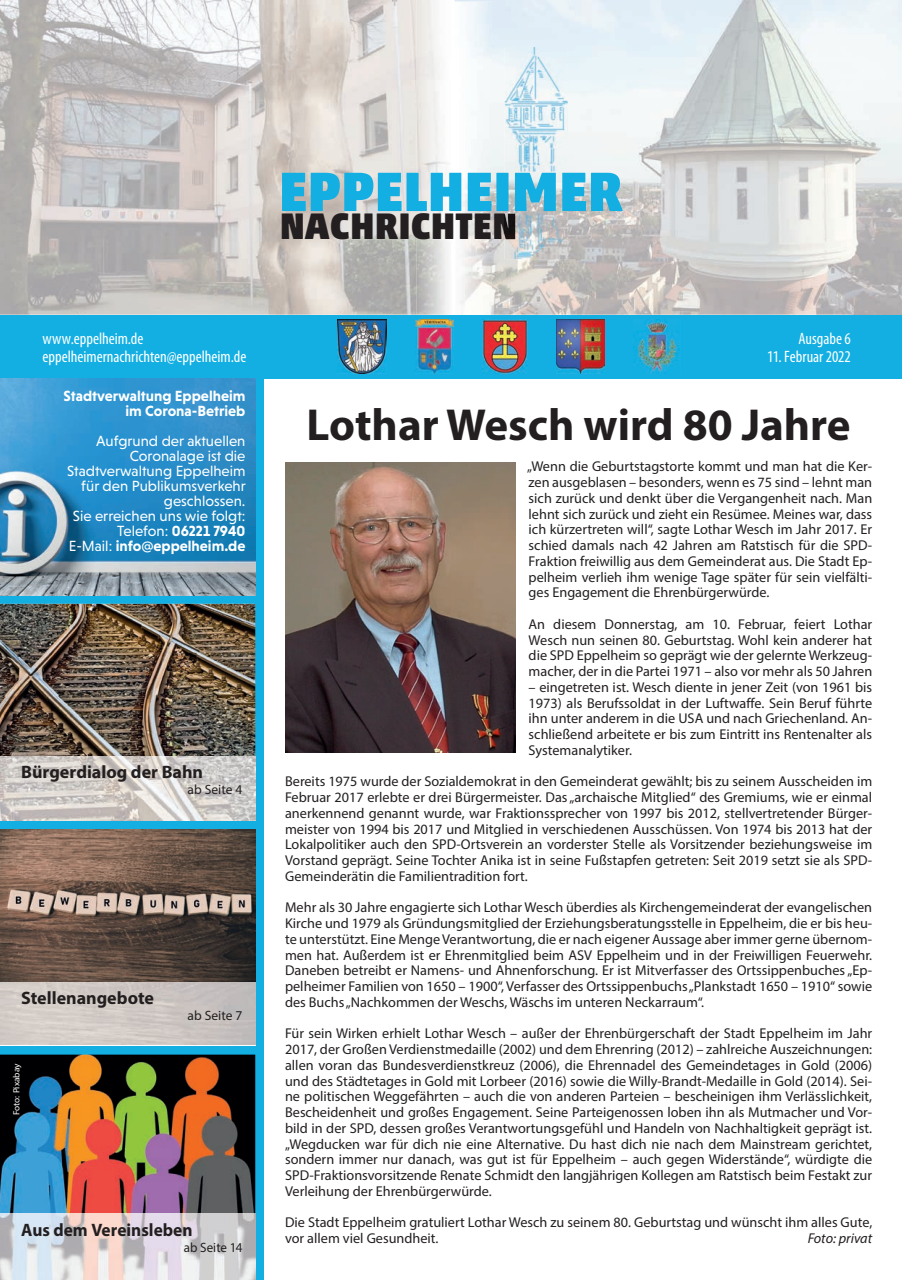
<style>
.page{position:relative;width:902px;height:1280px;background:#fff}
.page>*{position:absolute;margin:0;border:0;box-sizing:border-box;transform-origin:0 0}
.t1{font:900 56.25px "Akko Std";color:#13afe3}
.t2{font:700 45px "Myriad Pro";color:#231f20}
.t3{font:900 37.5px "Akko Std";color:#231f20}
.t4{font:700 18px "Myriad Pro";color:#231f20}
.t5{font:700 18px "Myriad Pro";color:#231f20;scale:.96 1}
.t6{font:condensed 16.5px/18.3px "Myriad Pro";color:#fff}
.t7{font:15px/15px "Niveau Grotesk";color:#fff;text-align:right}
.t8{font:700 15px/15px "Niveau Grotesk";color:#fff;text-align:right}
.t9{font:14.25px/15.8px "Myriad Pro";color:#231f20;text-align:justify}
.t10{font:italic 14.25px "Myriad Pro";color:#231f20}
.t11{font:13.5px "Myriad Pro";letter-spacing:.005em;color:#231f20}
.t12{font:13.5px "Myriad Pro";letter-spacing:.005em;color:#231f20;scale:.96 1}
.t13{font:9px "Myriad Pro";color:#fff;scale:1.04 1}
.s1{font-weight:700}
</style>
<div class="page">
<img style="left:0;top:0;width:901px;height:315px">
<img style="left:568px;top:173px;width:54px;height:38px">
<img style="left:282px;top:173px;width:222px;height:38px">
<img style="left:282px;top:213px;width:222px;height:27px">
<img style="left:454px;top:2px;width:38px;height:313px">
<img style="left:504px;top:47px;width:64px;height:212px">
<img style="left:504px;top:213px;width:11px;height:27px">
<div style="left:0;top:315px;width:901px;height:63px;background:#13afe3"></div>
<img style="left:337px;top:320px;width:49px;height:53px">
<img style="left:415px;top:320px;width:38px;height:53px">
<img style="left:482px;top:320px;width:45px;height:53px">
<img style="left:556px;top:320px;width:49px;height:53px">
<img style="left:633px;top:320px;width:47px;height:53px">
<div style="left:0;top:595px;width:255px;height:9px;background:#13afe3"></div>
<div style="left:0;top:821px;width:255px;height:8px;background:#13afe3"></div>
<div style="left:0;top:1046px;width:255px;height:8px;background:#13afe3"></div>
<div style="left:255px;top:378px;width:9px;height:902px;background:#13afe3"></div>
<img style="left:285px;top:463px;width:231px;height:290px">
<img style="left:0;top:378px;width:255px;height:217px">
<img style="left:0;top:1054px;width:255px;height:160px">
<img style="left:0;top:1214px;width:255px;height:66px">
<img style="left:0;top:604px;width:255px;height:153px">
<img style="left:0;top:757px;width:255px;height:64px">
<img style="left:0;top:829px;width:255px;height:215px">
<h1 class="t1" style="left:279px;top:157px;width:346px">EPPELHEIMER</h1>
<h3 class="t3" style="left:280px;top:203px;width:239px">NACHRICHTEN</h3>
<p class="t6" style="left:43px;top:329px;width:205px">www.eppelheim.de eppelheimernachrichten@eppelheim.de</p>
<p class="t6" style="left:798px;top:329px;width:54px">Ausgabe 6</p>
<p class="t6" style="left:767px;top:347px;width:85px">11. Februar 2022</p>
<p class="t8" style="left:64px;top:388px;width:183px">Stadtverwaltung Eppelheim im Corona-Betrieb</p>
<p class="t7" style="left:67px;top:433px;width:180px">Aufgrund der aktuellen<br>Coronalage ist die<br>Stadtverwaltung Eppelheim für den Publikumsverkehr geschlossen.<br>Sie erreichen uns wie folgt:<br>Telefon: <span class="s1">06221 7940<br></span>E-Mail: <span class="s1">info@eppelheim.de</span></p>
<p class="t4" style="left:21px;top:760px;width:183px">Bürgerdialog der Bahn</p>
<p class="t11" style="left:188px;top:782px;width:56px">ab Seite 4</p>
<p class="t4" style="left:21px;top:986px;width:134px">Stellenangebote</p>
<p class="t13" style="left:11px;top:1115px;width:51px;rotate:-90deg">Foto: Pixabay</p>
<p class="t11" style="left:188px;top:1007px;width:56px">ab Seite 7</p>
<p class="t5" style="left:21px;top:1218px;width:180px">Aus dem Vereinsleben</p>
<p class="t12" style="left:184px;top:1239px;width:63px">ab Seite 14</p>
<h2 class="t2" style="left:306px;top:395px;width:545px">Lothar Wesch wird 80 Jahre</h2>
<p class="t9" style="left:527px;top:458px;width:347px">„Wenn die Geburtstagstorte kommt und man hat die Ker&shy;zen ausgeblasen – besonders, wenn es 75 sind – lehnt man sich zurück und denkt über die Vergangenheit nach. Man lehnt sich zurück und zieht ein Resümee. Meines war, dass ich kürzertreten will“, sagte Lothar Wesch im Jahr 2017. Er schied damals nach 42 Jahren am Ratstisch für die SPD-Fraktion freiwillig aus dem Gemeinderat aus. Die Stadt Ep&shy;pelheim verlieh ihm wenige Tage später für sein vielfälti&shy;ges Engagement die Ehrenbürgerwürde.</p>
<p class="t9" style="left:528px;top:616px;width:345px">An diesem Donnerstag, am 10. Februar, feiert Lothar Wesch nun seinen 80. Geburtstag. Wohl kein anderer hat die SPD Eppelheim so geprägt wie der gelernte Werkzeug&shy;macher, der in die Partei 1971 – also vor mehr als 50 Jahren</p>
<p class="t9" style="left:528px;top:679px;width:345px">– eingetreten ist. Wesch diente in jener Zeit (von 1961 bis 1973) als Berufssoldat in der Luftwaffe. Sein Beruf führte ihn unter anderem in die USA und nach Griechenland. An&shy;schließend arbeitete er bis zum Eintritt ins Rentenalter als Systemanalytiker.</p>
<p class="t9" style="left:285px;top:773px;width:588px">Bereits 1975 wurde der Sozialdemokrat in den Gemeinderat gewählt; bis zu seinem Ausscheiden im Februar 2017 erlebte er drei Bürgermeister. Das „archaische Mitglied“ des Gremiums, wie er einmal anerkennend genannt wurde, war Fraktionssprecher von 1997 bis 2012, stellvertretender Bürger&shy;meister von 1994 bis 2017 und Mitglied in verschiedenen Ausschüssen. Von 1974 bis 2013 hat der Lokalpolitiker auch den SPD-Ortsverein an vorderster Stelle als Vorsitzender beziehungsweise im Vorstand geprägt. Seine Tochter Anika ist in seine Fußstapfen getreten: Seit 2019 setzt sie als SPD-Gemeinderätin die Familientradition fort.</p>
<p class="t9" style="left:285px;top:899px;width:588px">Mehr als 30 Jahre engagierte sich Lothar Wesch überdies als Kirchengemeinderat der evangelischen Kirche und 1979 als Gründungsmitglied der Erziehungsberatungsstelle in Eppelheim, die er bis heu&shy;te unterstützt. Eine Menge Verantwortung, die er nach eigener Aussage aber immer gerne übernom&shy;men hat. Außerdem ist er Ehrenmitglied beim ASV Eppelheim und in der Freiwilligen Feuerwehr.<br>Daneben betreibt er Namens- und Ahnenforschung. Er ist Mitverfasser des Ortssippenbuches „Ep&shy;pelheimer Familien von 1650 – 1900“, Verfasser des Ortssippenbuchs „Plankstadt 1650 – 1910“ sowie des Buchs „Nachkommen der Weschs, Wäschs im unteren Neckarraum“.</p>
<p class="t9" style="left:285px;top:1025px;width:588px">Für sein Wirken erhielt Lothar Wesch – außer der Ehrenbürgerschaft der Stadt Eppelheim im Jahr 2017, der Großen Verdienstmedaille (2002) und dem Ehrenring (2012) – zahlreiche Auszeichnungen: allen voran das Bundesverdienstkreuz (2006), die Ehrennadel des Gemeindetages in Gold (2006) und des Städtetages in Gold mit Lorbeer (2016) sowie die Willy-Brandt-Medaille in Gold (2014). Sei&shy;ne politischen Weggefährten – auch die von anderen Parteien – bescheinigen ihm Verlässlichkeit, Bescheidenheit und großes Engagement. Seine Parteigenossen loben ihn als Mutmacher und Vor&shy;bild in der SPD, dessen großes Verantwortungsgefühl und Handeln von Nachhaltigkeit geprägt ist. „Wegducken war für dich nie eine Alternative. Du hast dich nie nach dem Mainstream gerichtet, sondern immer nur danach, was gut ist für Eppelheim – auch gegen Widerstände“, würdigte die SPD-Fraktionsvorsitzende Renate Schmidt den langjährigen Kollegen am Ratstisch beim Festakt zur Verleihung der Ehrenbürgerwürde.</p>
<p class="t9" style="left:285px;top:1214px;width:588px">Die Stadt Eppelheim gratuliert Lothar Wesch zu seinem 80. Geburtstag und wünscht ihm alles Gute, vor allem viel Gesundheit.</p>
<p class="t10" style="left:807px;top:1229px;width:66px">Foto: privat</p>
</div>
